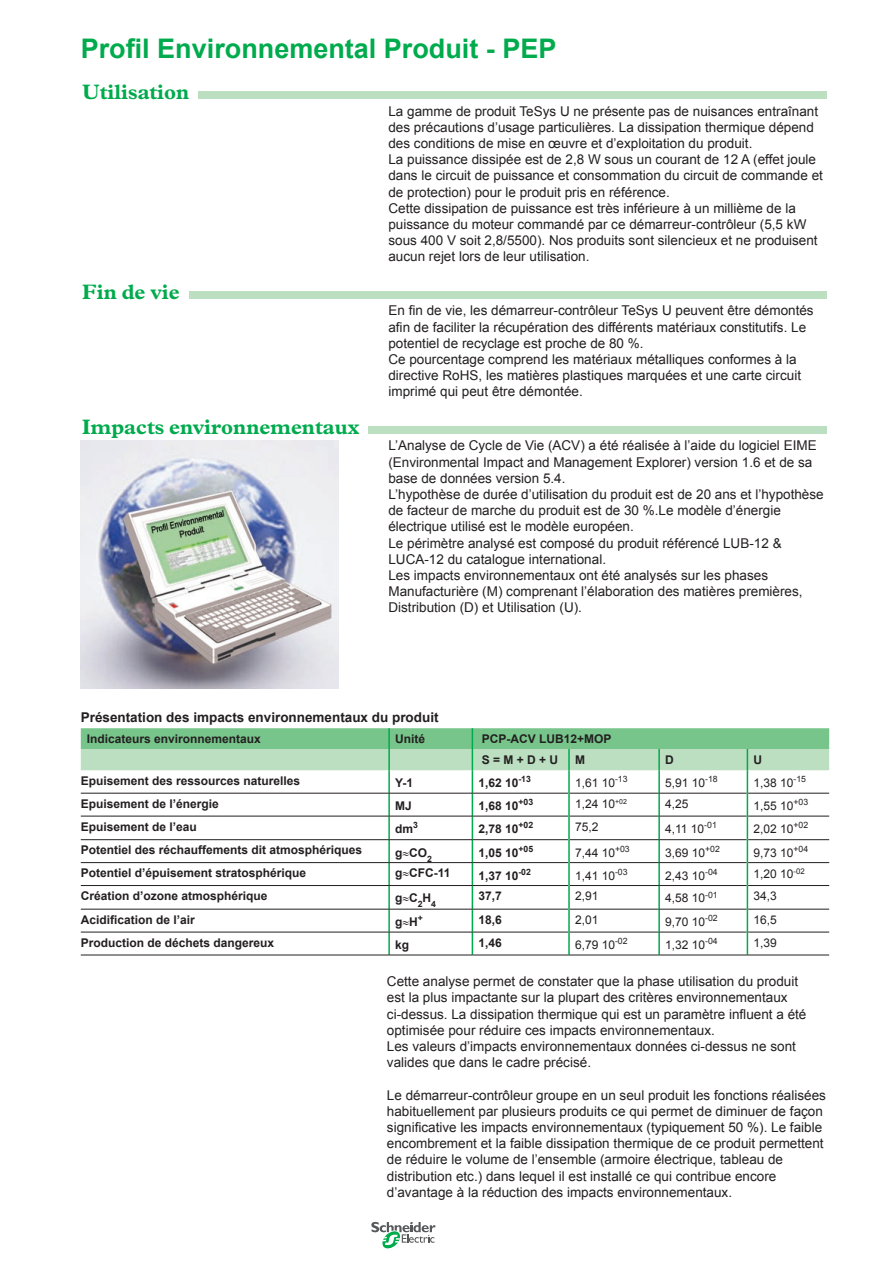
<style>
.page{position:relative;width:893px;height:1263px;background:#fff}
.page>*{position:absolute;margin:0;border:0;box-sizing:border-box;transform-origin:0 0}
.t1{font:700 27px "Arial";color:#00ab4d}
.t2{font:700 21px "Plantin";color:#00ab4d}
.t3{font:13.5px/16.2px "Arial";color:#231f20}
.t4{font:700 13.5px "Arial";color:#231f20}
.t5{font:700 12px/20.7px "Arial";color:#231f20}
.t6{font:12px "Arial";color:#231f20}
</style>
<div class="page">
<img style="left:81px;top:441px;width:257px;height:247px">
<svg style="left:371px;top:1222px;width:65px;height:27px"></svg>
<div style="left:198px;top:91px;width:629px;height:8px;background:#bbdfc0"></div>
<div style="left:190px;top:291px;width:637px;height:8px;background:#bbdfc0"></div>
<div style="left:369px;top:426px;width:458px;height:8px;background:#bbdfc0"></div>
<hr style="left:81px;top:955px;width:308px;height:1px;background:#231f20">
<hr style="left:389px;top:955px;width:83px;height:1px;background:#231f20">
<hr style="left:472px;top:955px;width:97px;height:1px;background:#231f20">
<hr style="left:569px;top:955px;width:90px;height:1px;background:#231f20">
<hr style="left:659px;top:955px;width:88px;height:1px;background:#231f20">
<svg style="left:81px;top:728px;width:748px;height:227px"></svg>
<hr style="left:748px;top:793px;width:81px;height:1px;background:#231f20">
<hr style="left:748px;top:816px;width:81px;height:1px;background:#231f20">
<hr style="left:748px;top:839px;width:81px;height:1px;background:#231f20">
<hr style="left:748px;top:862px;width:81px;height:1px;background:#231f20">
<hr style="left:748px;top:885px;width:81px;height:1px;background:#231f20">
<hr style="left:748px;top:909px;width:81px;height:1px;background:#231f20">
<hr style="left:748px;top:932px;width:81px;height:1px;background:#231f20">
<hr style="left:747px;top:955px;width:82px;height:1px;background:#231f20">
<h1 class="t1" style="left:81px;top:31px;width:477px">Profil Environnemental Produit - PEP</h1>
<h2 class="t2" style="left:82px;top:80px;width:109px">Utilisation</h2>
<p class="t3" style="left:388px;top:103px;width:436px">La gamme de produit TeSys U ne présente pas de nuisances entraînant des précautions d’usage particulières. La dissipation thermique dépend des conditions de mise en œuvre et d’exploitation du produit.<br>La puissance dissipée est de 2,8 W sous un courant de 12 A (effet joule dans le circuit de puissance et consommation du circuit de commande et de protection) pour le produit pris en référence.<br>Cette dissipation de puissance est très inférieure à un millième de la puissance du moteur commandé par ce démarreur-contrôleur (5,5 kW sous 400 V soit 2,8/5500). Nos produits sont silencieux et ne produisent aucun rejet lors de leur utilisation.</p>
<h2 class="t2" style="left:82px;top:280px;width:99px">Fin de vie</h2>
<p class="t3" style="left:388px;top:303px;width:427px">En fin de vie, les démarreur-contrôleur TeSys U peuvent être démontés afin de faciliter la récupération des différents matériaux constitutifs. Le potentiel de recyclage est proche de 80 %.<br>Ce pourcentage comprend les matériaux métalliques conformes à la directive RoHS, les matières plastiques marquées et une carte circuit imprimé qui peut être démontée.</p>
<h2 class="t2" style="left:82px;top:415px;width:279px">Impacts environnementaux</h2>
<p class="t3" style="left:388px;top:438px;width:437px">L’Analyse de Cycle de Vie (ACV) a été réalisée à l’aide du logiciel EIME (Environmental Impact and Management Explorer) version 1.6 et de sa base de données version 5.4.<br>L’hypothèse de durée d’utilisation du produit est de 20 ans et l’hypothèse de facteur de marche du produit est de 30 %.Le modèle d’énergie électrique utilisé est le modèle européen.<br>Le périmètre analysé est composé du produit référencé LUB-12 &amp; LUCA-12 du catalogue international.<br>Les impacts environnementaux ont été analysés sur les phases Manufacturière (M) comprenant l’élaboration des matières premières, Distribution (D) et Utilisation (U).</p>
<p class="t4" style="left:81px;top:708px;width:359px">Présentation des impacts environnementaux du produit</p>
<p class="t5" style="left:87px;top:729px;width:176px">Indicateurs environnementaux</p>
<p class="t5" style="left:395px;top:729px;width:31px">Unité</p>
<p class="t5" style="left:482px;top:729px;width:131px">PCP-ACV LUB12+MOP<br>S = M + D + U</p>
<p class="t5" style="left:575px;top:749px;width:11px">M</p>
<p class="t5" style="left:665px;top:749px;width:10px">D</p>
<p class="t5" style="left:753px;top:749px;width:10px">U</p>
<p class="t5" style="left:81px;top:771px;width:221px">Epuisement des ressources naturelles</p>
<p class="t5" style="left:395px;top:773px;width:20px">Y-1</p>
<p class="t5" style="left:478px;top:773px;width:54px">1,62 10<sup>-13</sup></p>
<p class="t6" style="left:575px;top:775px;width:54px">1,61 10<sup>-13</sup></p>
<p class="t6" style="left:665px;top:775px;width:54px">5,91 10<sup>-18</sup></p>
<p class="t6" style="left:753px;top:775px;width:54px">1,38 10<sup>-15</sup></p>
<p class="t5" style="left:81px;top:794px;width:140px">Epuisement de l’énergie</p>
<p class="t5" style="left:395px;top:796px;width:18px">MJ</p>
<p class="t5" style="left:478px;top:796px;width:56px">1,68 10<sup>+03</sup></p>
<p class="t6" style="left:575px;top:796px;width:53px">1,24 10<sup>+02</sup></p>
<p class="t6" style="left:665px;top:796px;width:25px">4,25</p>
<p class="t6" style="left:753px;top:798px;width:56px">1,55 10<sup>+03</sup></p>
<p class="t5" style="left:81px;top:817px;width:118px">Epuisement de l’eau</p>
<p class="t5" style="left:395px;top:819px;width:24px">dm<sup>3</sup></p>
<p class="t5" style="left:478px;top:819px;width:56px">2,78 10<sup>+02</sup></p>
<p class="t6" style="left:575px;top:819px;width:25px">75,2</p>
<p class="t6" style="left:665px;top:821px;width:53px">4,11 10<sup>-01</sup></p>
<p class="t6" style="left:753px;top:821px;width:56px">2,02 10<sup>+02</sup></p>
<p class="t5" style="left:81px;top:840px;width:283px">Potentiel des réchauffements dit atmosphériques</p>
<p class="t5" style="left:395px;top:842px;width:38px">g≈CO<sub>2</sub></p>
<p class="t5" style="left:478px;top:842px;width:56px">1,05 10<sup>+05</sup></p>
<p class="t6" style="left:575px;top:844px;width:56px">7,44 10<sup>+03</sup></p>
<p class="t6" style="left:665px;top:844px;width:56px">3,69 10<sup>+02</sup></p>
<p class="t6" style="left:753px;top:844px;width:56px">9,73 10<sup>+04</sup></p>
<p class="t5" style="left:81px;top:863px;width:227px">Potentiel d’épuisement stratosphérique</p>
<p class="t5" style="left:395px;top:863px;width:57px">g≈CFC-11</p>
<p class="t5" style="left:478px;top:865px;width:54px">1,37 10<sup>-02</sup></p>
<p class="t6" style="left:575px;top:867px;width:54px">1,41 10<sup>-03</sup></p>
<p class="t6" style="left:665px;top:867px;width:54px">2,43 10<sup>-04</sup></p>
<p class="t6" style="left:753px;top:866px;width:53px">1,20 10<sup>-02</sup></p>
<p class="t5" style="left:81px;top:886px;width:188px">Création d’ozone atmosphérique</p>
<p class="t5" style="left:395px;top:888px;width:42px">g≈C<sub>2</sub>H<sub>4</sub></p>
<p class="t5" style="left:478px;top:886px;width:25px">37,7</p>
<p class="t6" style="left:575px;top:888px;width:25px">2,91</p>
<p class="t6" style="left:665px;top:890px;width:54px">4,58 10<sup>-01</sup></p>
<p class="t6" style="left:753px;top:888px;width:25px">34,3</p>
<p class="t5" style="left:81px;top:910px;width:116px">Acidification de l’air</p>
<p class="t5" style="left:395px;top:912px;width:29px">g≈H<sup>+</sup></p>
<p class="t5" style="left:478px;top:910px;width:25px">18,6</p>
<p class="t6" style="left:575px;top:912px;width:25px">2,01</p>
<p class="t6" style="left:665px;top:914px;width:54px">9,70 10<sup>-02</sup></p>
<p class="t6" style="left:753px;top:912px;width:25px">16,5</p>
<p class="t5" style="left:81px;top:933px;width:195px">Production de déchets dangereux</p>
<p class="t5" style="left:395px;top:935px;width:16px">kg</p>
<p class="t5" style="left:478px;top:933px;width:25px">1,46</p>
<p class="t6" style="left:575px;top:937px;width:54px">6,79 10<sup>-02</sup></p>
<p class="t6" style="left:665px;top:937px;width:54px">1,32 10<sup>-04</sup></p>
<p class="t6" style="left:753px;top:935px;width:25px">1,39</p>
<p class="t3" style="left:387px;top:973px;width:421px">Cette analyse permet de constater que la phase utilisation du produit est la plus impactante sur la plupart des critères environnementaux ci-dessus. La dissipation thermique qui est un paramètre influent a été optimisée pour réduire ces impacts environnementaux.<br>Les valeurs d’impacts environnementaux données ci-dessus ne sont valides que dans le cadre précisé.</p>
<p class="t3" style="left:387px;top:1087px;width:440px">Le démarreur-contrôleur groupe en un seul produit les fonctions réalisées habituellement par plusieurs produits ce qui permet de diminuer de façon significative les impacts environnementaux (typiquement 50 %). Le faible encombrement et la faible dissipation thermique de ce produit permettent de réduire le volume de l’ensemble (armoire électrique, tableau de distribution etc.) dans lequel il est installé ce qui contribue encore d’avantage à la réduction des impacts environnementaux.</p>
</div>
